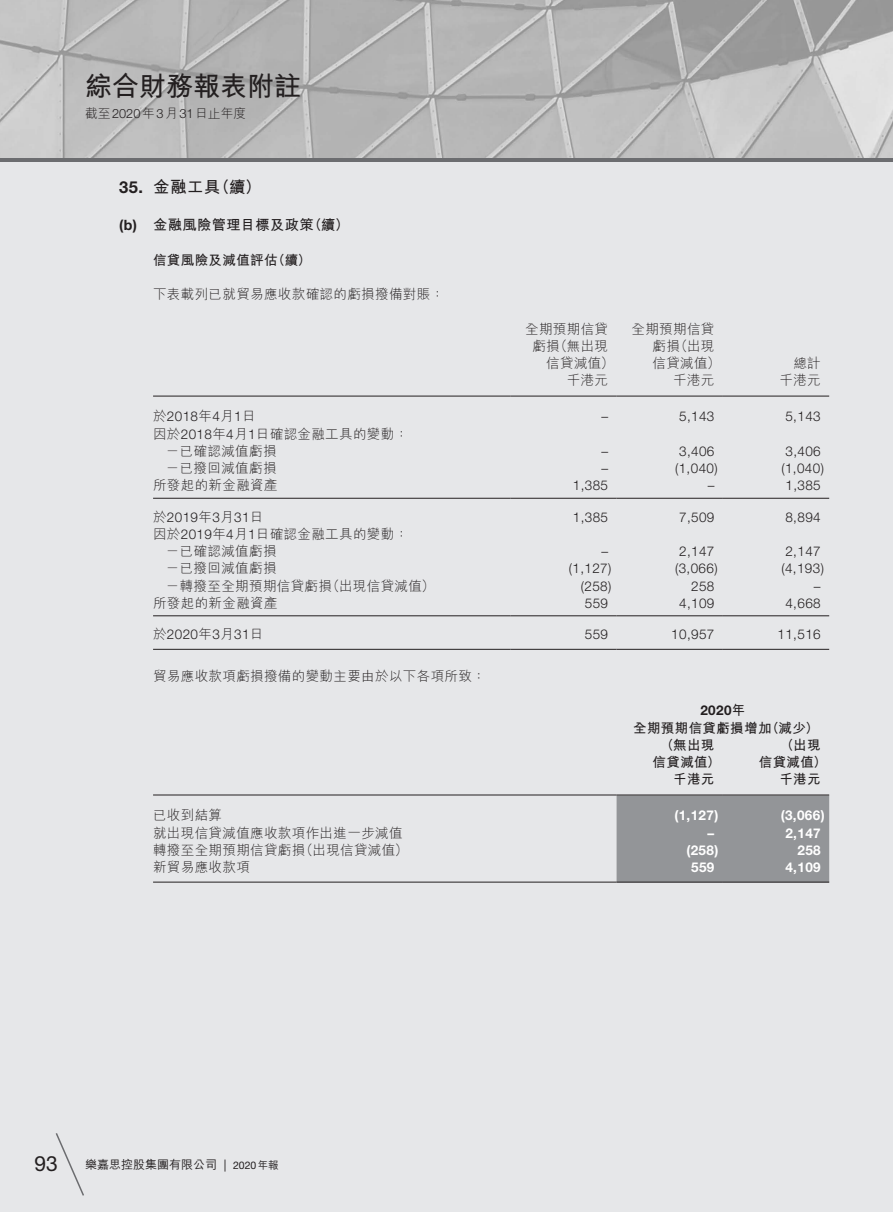
<style>
.page{position:relative;width:893px;height:1212px;background:#e6e7e9}
.page>*{position:absolute;margin:0;border:0;box-sizing:border-box;transform-origin:0 0}
.t1{font:700 27px "M Hei HK";color:#231f20}
.t2{font:21px "Helvetica Neue LT Std";color:#231f20}
.t3{font:700 16.5px "M Hei HK";color:#231f20}
.t4{font:700 14.25px "M Hei HK";letter-spacing:.03em;color:#231f20}
.t5{font:300 13.5px/17.2px "M Hei HK";letter-spacing:.03em;color:#231f20}
.t6{font:300 13.5px "Helvetica Neue LT Std";letter-spacing:.03em;color:#231f20}
.t7{font:700 13.5px/17.2px "M Hei HK";letter-spacing:.03em;color:#231f20}
.t8{font:700 13.5px "Helvetica Neue LT Std";letter-spacing:.03em;color:#fff}
.t9{font:700 13.5px "Helvetica Neue LT Std";color:#231f20}
.t10{font:300 12.75px "M Hei HK";color:#231f20}
.t11{font:500 12px "M Hei HK";color:#231f20}
.s1{font-family:"Helvetica Neue LT Std"}
.s2{font-family:"M Hei HK"}
.s3{font-family:"Helvetica Neue LT Std";font-weight:400}
.s4{font-family:"Helvetica Neue LT Std";font-weight:400;font-size:10.5px}
.s5{font-size:10.5px}
</style>
<div class="page">
<img style="left:0;top:0;width:893px;height:158px">
<hr style="left:0;top:158px;width:893px;height:3px;background:#6c6d70">
<svg style="left:55px;top:1133px;width:29px;height:63px"></svg>
<hr style="left:153px;top:396px;width:357px;height:1px;background:#231f20">
<hr style="left:510px;top:396px;width:107px;height:1px;background:#231f20">
<hr style="left:617px;top:396px;width:106px;height:1px;background:#231f20">
<hr style="left:723px;top:396px;width:106px;height:1px;background:#231f20">
<hr style="left:153px;top:498px;width:357px;height:1px;background:#231f20">
<hr style="left:510px;top:498px;width:107px;height:1px;background:#231f20">
<hr style="left:617px;top:498px;width:106px;height:1px;background:#231f20">
<hr style="left:723px;top:498px;width:106px;height:1px;background:#231f20">
<hr style="left:153px;top:615px;width:357px;height:1px;background:#231f20">
<hr style="left:510px;top:615px;width:107px;height:1px;background:#231f20">
<hr style="left:617px;top:615px;width:106px;height:1px;background:#231f20">
<hr style="left:723px;top:615px;width:106px;height:1px;background:#231f20">
<hr style="left:153px;top:649px;width:357px;height:1px;background:#231f20">
<hr style="left:510px;top:649px;width:107px;height:1px;background:#231f20">
<hr style="left:617px;top:649px;width:106px;height:1px;background:#231f20">
<hr style="left:723px;top:649px;width:106px;height:1px;background:#231f20">
<div style="left:617px;top:796px;width:212px;height:86px;background:#939598"></div>
<hr style="left:153px;top:795px;width:464px;height:1px;background:#231f20">
<hr style="left:617px;top:795px;width:106px;height:1px;background:#231f20">
<hr style="left:723px;top:795px;width:106px;height:1px;background:#231f20">
<hr style="left:153px;top:882px;width:464px;height:1px;background:#231f20">
<hr style="left:617px;top:882px;width:106px;height:1px;background:#231f20">
<hr style="left:723px;top:882px;width:106px;height:1px;background:#231f20">
<h1 class="t1" style="left:85px;top:67px;width:217px">綜合財務報表附註</h1>
<p class="t10" style="left:85px;top:104px;width:163px">截至<span class="s1">2020</span>年<span class="s1">3</span>月<span class="s1">31</span>日止年度</p>
<p class="t3" style="left:119px;top:175px;width:144px"><span class="s1">35.</span> 金融工具（續）</p>
<p class="t4" style="left:119px;top:214px;width:231px"><span class="s1">(b)</span> 金融風險管理目標及政策（續）</p>
<p class="t7" style="left:153px;top:250px;width:159px">信貸風險及減值評估（續）</p>
<p class="t5" style="left:153px;top:285px;width:293px">下表載列已就貿易應收款確認的虧損撥備對賬：</p>
<p class="t5" style="left:525px;top:319px;width:84px">全期預期信貸</p>
<p class="t5" style="left:532px;top:337px;width:77px">虧損（無出現</p>
<p class="t5" style="left:546px;top:354px;width:69px">信貸減值）</p>
<p class="t5" style="left:653px;top:319px;width:69px;text-indent:-21px">全期預期信貸虧損（出現信貸減值）</p>
<p class="t5" style="left:793px;top:354px;width:29px">總計</p>
<p class="t5" style="left:567px;top:371px;width:43px">千港元</p>
<p class="t5" style="left:673px;top:371px;width:43px">千港元</p>
<p class="t5" style="left:779px;top:371px;width:43px">千港元</p>
<p class="t6" style="left:153px;top:408px;width:104px"><span class="s2">於</span>2018<span class="s2">年</span>4<span class="s2">月</span>1<span class="s2">日</span></p>
<p class="t6" style="left:601px;top:408px;width:8px">–</p>
<p class="t6" style="left:679px;top:408px;width:37px">5,143</p>
<p class="t6" style="left:785px;top:408px;width:37px">5,143</p>
<p class="t5" style="left:166px;top:424px;width:244px;text-indent:-13px">因於<span class="s1">2018</span>年<span class="s1">4</span>月<span class="s1">1</span>日確認金融工具的變動：－已確認減值虧損</p>
<p class="t6" style="left:601px;top:443px;width:8px">–</p>
<p class="t6" style="left:679px;top:443px;width:37px">3,406</p>
<p class="t6" style="left:785px;top:443px;width:37px">3,406</p>
<p class="t5" style="left:166px;top:459px;width:112px">－已撥回減值虧損</p>
<p class="t6" style="left:601px;top:460px;width:8px">–</p>
<p class="t6" style="left:675px;top:460px;width:44px">(1,040)</p>
<p class="t6" style="left:781px;top:460px;width:44px">(1,040)</p>
<p class="t5" style="left:153px;top:476px;width:126px">所發起的新金融資產</p>
<p class="t6" style="left:573px;top:477px;width:37px">1,385</p>
<p class="t6" style="left:708px;top:477px;width:8px">–</p>
<p class="t6" style="left:785px;top:477px;width:37px">1,385</p>
<p class="t6" style="left:153px;top:509px;width:112px"><span class="s2">於</span>2019<span class="s2">年</span>3<span class="s2">月</span>31<span class="s2">日</span></p>
<p class="t6" style="left:573px;top:509px;width:37px">1,385</p>
<p class="t6" style="left:679px;top:509px;width:37px">7,509</p>
<p class="t6" style="left:785px;top:509px;width:37px">8,894</p>
<p class="t5" style="left:166px;top:525px;width:244px;text-indent:-13px">因於<span class="s1">2019</span>年<span class="s1">4</span>月<span class="s1">1</span>日確認金融工具的變動：－已確認減值虧損</p>
<p class="t6" style="left:601px;top:543px;width:8px">–</p>
<p class="t6" style="left:679px;top:543px;width:37px">2,147</p>
<p class="t6" style="left:785px;top:543px;width:37px">2,147</p>
<p class="t5" style="left:166px;top:559px;width:112px">－已撥回減值虧損</p>
<p class="t6" style="left:569px;top:560px;width:44px">(1,127)</p>
<p class="t6" style="left:675px;top:560px;width:44px">(3,066)</p>
<p class="t6" style="left:781px;top:560px;width:44px">(4,193)</p>
<p class="t5" style="left:166px;top:577px;width:270px">－轉撥至全期預期信貸虧損（出現信貸減值）</p>
<p class="t6" style="left:581px;top:578px;width:32px">(258)</p>
<p class="t6" style="left:691px;top:578px;width:25px">258</p>
<p class="t6" style="left:814px;top:578px;width:8px">–</p>
<p class="t5" style="left:153px;top:594px;width:126px">所發起的新金融資產</p>
<p class="t6" style="left:585px;top:595px;width:25px">559</p>
<p class="t6" style="left:679px;top:595px;width:37px">4,109</p>
<p class="t6" style="left:785px;top:595px;width:37px">4,668</p>
<p class="t6" style="left:153px;top:626px;width:112px"><span class="s2">於</span>2020<span class="s2">年</span>3<span class="s2">月</span>31<span class="s2">日</span></p>
<p class="t6" style="left:585px;top:626px;width:25px">559</p>
<p class="t6" style="left:671px;top:626px;width:45px">10,957</p>
<p class="t6" style="left:777px;top:626px;width:45px">11,516</p>
<p class="t5" style="left:153px;top:667px;width:334px">貿易應收款項虧損撥備的變動主要由於以下各項所致：</p>
<p class="t9" style="left:700px;top:702px;width:47px">2020<span class="s2">年</span></p>
<p class="t7" style="left:633px;top:718px;width:187px">全期預期信貸虧損增加（減少）</p>
<p class="t7" style="left:660px;top:735px;width:55px">（無出現</p>
<p class="t7" style="left:653px;top:752px;width:69px">信貸減值）</p>
<p class="t7" style="left:759px;top:735px;width:69px;text-indent:22px">（出現信貸減值）</p>
<p class="t7" style="left:673px;top:770px;width:43px">千港元</p>
<p class="t7" style="left:779px;top:770px;width:43px">千港元</p>
<p class="t5" style="left:153px;top:806px;width:71px">已收到結算</p>
<p class="t8" style="left:674px;top:807px;width:46px">(1,127)</p>
<p class="t8" style="left:781px;top:807px;width:46px">(3,066)</p>
<p class="t5" style="left:153px;top:823px;width:251px">就出現信貸減值應收款項作出進一步減值</p>
<p class="t8" style="left:708px;top:824px;width:8px">–</p>
<p class="t8" style="left:785px;top:824px;width:37px">2,147</p>
<p class="t5" style="left:153px;top:841px;width:256px">轉撥至全期預期信貸虧損（出現信貸減值）</p>
<p class="t8" style="left:686px;top:841px;width:34px">(258)</p>
<p class="t8" style="left:797px;top:841px;width:25px">258</p>
<p class="t5" style="left:153px;top:858px;width:98px">新貿易應收款項</p>
<p class="t8" style="left:691px;top:859px;width:25px">559</p>
<p class="t8" style="left:785px;top:859px;width:37px">4,109</p>
<h2 class="t2" style="left:35px;top:1151px;width:25px">93</h2>
<p class="t11" style="left:85px;top:1156px;width:195px">樂嘉思控股集團有限公司 <span class="s3">|</span> <span class="s4">2020</span><span class="s5">年報</span></p>
</div>
